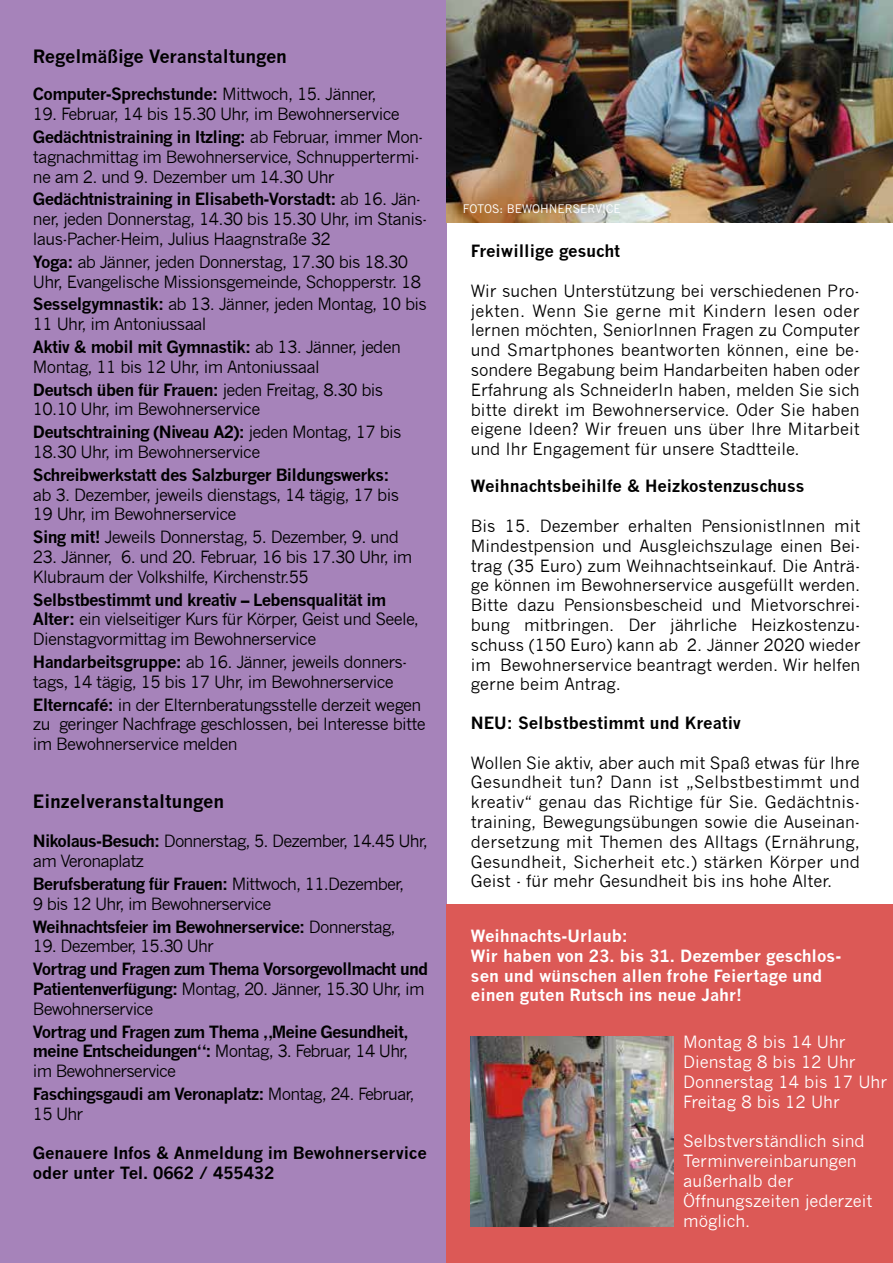
<style>
.page{position:relative;width:893px;height:1263px;background:#fff}
.page>*{position:absolute;margin:0;border:0;box-sizing:border-box;transform-origin:0 0}
.t1{font:700 18px "News Gothic";letter-spacing:-.01em;color:#000}
.t2{font:16.5px/19.8px "News Gothic";letter-spacing:-.04em;color:#000}
.t3{font:700 16.5px/19.8px "News Gothic";letter-spacing:-.04em;color:#000}
.t4{font:16.5px/19.8px "News Gothic";color:#fff}
.t5{font:700 16.5px/19.8px "News Gothic";color:#fff}
.t6{font:700 16.5px "News Gothic";color:#000}
.t7{font:700 16.5px/19.8px "News Gothic";letter-spacing:-.01em;color:#000}
.t8{font:12px "Trade Gothic LT Std";color:#fff}
.s1{font-weight:400}
.s2{font-weight:700}
</style>
<div class="page">
<div style="left:0;top:0;width:446px;height:1263px;background:#a683ba"></div>
<div style="left:446px;top:904px;width:447px;height:359px;background:#dc5956"></div>
<img style="left:446px;top:0;width:447px;height:223px">
<img style="left:471px;top:1037px;width:202px;height:190px">
<p class="t1" style="left:33px;top:45px;width:255px">Regelmäßige Veranstaltungen</p>
<p class="t3" style="left:33px;top:84px;width:345px">Computer-Sprechstunde: <span class="s1">Mittwoch, 15. Jänner,</span></p>
<p class="t2" style="left:33px;top:103px;width:392px;line-height:22.8px">19. Februar, 14 bis 15.30 Uhr, im Bewohnerservice<br><span class="s2">Gedächtnistraining in Itzling:</span> ab Februar, immer Mon-</p>
<p class="t2" style="left:33px;top:147px;width:388px">tagnachmittag im Bewohnerservice, Schnuppertermi&shy;ne am 2. und 9. Dezember um 14.30 Uhr</p>
<p class="t2" style="left:33px;top:189px;width:396px"><span class="s2">Gedächtnistraining in Elisabeth-Vorstadt:</span> ab 16. Jän&shy;ner, jeden Donnerstag, 14.30 bis 15.30 Uhr, im Stanis&shy;laus-Pacher-Heim, Julius Haagnstraße 32</p>
<p class="t2" style="left:33px;top:252px;width:390px"><span class="s2">Yoga:</span> ab Jänner, jeden Donnerstag, 17.30 bis 18.30<br>Uhr, Evangelische Missionsgemeinde, Schopperstr. 18</p>
<p class="t2" style="left:33px;top:294px;width:395px"><span class="s2">Sesselgymnastik:</span> ab 13. Jänner, jeden Montag, 10 bis<br>11 Uhr, im Antoniussaal</p>
<p class="t2" style="left:33px;top:337px;width:369px"><span class="s2">Aktiv &amp; mobil mit Gymnastik:</span> ab 13. Jänner, jeden<br>Montag, 11 bis 12 Uhr, im Antoniussaal</p>
<p class="t2" style="left:33px;top:380px;width:352px"><span class="s2">Deutsch üben für Frauen:</span> jeden Freitag, 8.30 bis<br>10.10 Uhr, im Bewohnerservice</p>
<p class="t2" style="left:33px;top:422px;width:370px"><span class="s2">Deutschtraining (Niveau A2):</span> jeden Montag, 17 bis<br>18.30 Uhr, im Bewohnerservice</p>
<p class="t3" style="left:33px;top:465px;width:358px">Schreibwerkstatt des Salzburger Bildungswerks:</p>
<p class="t2" style="left:33px;top:485px;width:368px">ab 3. Dezember, jeweils dienstags, 14 tägig, 17 bis<br>19 Uhr, im Bewohnerservice</p>
<p class="t2" style="left:33px;top:527px;width:367px"><span class="s2">Sing mit!</span> Jeweils Donnerstag, 5. Dezember, 9. und</p>
<p class="t2" style="left:33px;top:547px;width:381px">23. Jänner, 6. und 20. Februar, 16 bis 17.30 Uhr, im<br>Klubraum der Volkshilfe, Kirchenstr.55</p>
<p class="t2" style="left:33px;top:590px;width:387px"><span class="s2">Selbstbestimmt und kreativ – Lebensqualität im<br>Alter:</span> ein vielseitiger Kurs für Körper, Geist und Seele,<br>Dienstagvormittag im Bewohnerservice</p>
<p class="t2" style="left:33px;top:652px;width:376px"><span class="s2">Handarbeitsgruppe:</span> ab 16. Jänner, jeweils donners&shy;tags, 14 tägig, 15 bis 17 Uhr, im Bewohnerservice</p>
<p class="t2" style="left:33px;top:695px;width:394px"><span class="s2">Elterncafé:</span> in der Elternberatungsstelle derzeit wegen zu geringer Nachfrage geschlossen, bei Interesse bitte im Bewohnerservice melden</p>
<p class="t1" style="left:33px;top:790px;width:193px">Einzelveranstaltungen</p>
<p class="t2" style="left:33px;top:831px;width:396px"><span class="s2">Nikolaus-Besuch:</span> Donnerstag, 5. Dezember, 14.45 Uhr, am Veronaplatz</p>
<p class="t2" style="left:33px;top:874px;width:373px"><span class="s2">Berufsberatung für Frauen:</span> Mittwoch, 11.Dezember,<br>9 bis 12 Uhr, im Bewohnerservice</p>
<p class="t3" style="left:33px;top:916px;width:364px">Weihnachtsfeier im Bewohnerservice: <span class="s1">Donnerstag,</span></p>
<p class="t2" style="left:33px;top:936px;width:182px">19. Dezember, 15.30 Uhr</p>
<p class="t3" style="left:33px;top:959px;width:397px">Vortrag und Fragen zum Thema Vorsorgevollmacht und<br>Patientenverfügung: <span class="s1">Montag, 20. Jänner, 15.30 Uhr, im<br>Bewohnerservice</span></p>
<p class="t3" style="left:33px;top:1021px;width:377px;text-align:justify">Vortrag und Fragen zum Thema „Meine Gesundheit, meine Entscheidungen“: <span class="s1">Montag, 3. Februar, 14 Uhr, im Bewohnerservice</span></p>
<p class="t3" style="left:33px;top:1084px;width:383px">Faschingsgaudi am Veronaplatz: <span class="s1">Montag, 24. Februar,<br>15 Uhr</span></p>
<p class="t7" style="left:33px;top:1143px;width:396px">Genauere Infos &amp; Anmeldung im Bewohnerservice oder unter Tel. 0662 / 455432</p>
<p class="t8" style="left:463px;top:201px;width:159px">FOTOS: BEWOHNERSERVICE</p>
<p class="t6" style="left:471px;top:241px;width:151px">Freiwillige gesucht</p>
<p class="t2" style="left:471px;top:281px;width:391px;text-align:justify">Wir suchen Unterstützung bei verschiedenen Pro&shy;jekten. Wenn Sie gerne mit Kindern lesen oder lernen möchten, SeniorInnen Fragen zu Computer und Smartphones beantworten können, eine be&shy;sondere Begabung beim Handarbeiten haben oder Erfahrung als SchneiderIn haben, melden Sie sich bitte direkt im Bewohnerservice. Oder Sie haben eigene Ideen? Wir freuen uns über Ihre Mitarbeit und Ihr Engagement für unsere Stadtteile.</p>
<p class="t6" style="left:471px;top:476px;width:335px">Weihnachtsbeihilfe &amp; Heizkostenzuschuss</p>
<p class="t2" style="left:471px;top:516px;width:391px;text-align:justify">Bis 15. Dezember erhalten PensionistInnen mit Mindestpension und Ausgleichszulage einen Bei&shy;trag (35 Euro) zum Weihnachtseinkauf. Die Anträ&shy;ge können im Bewohnerservice ausgefüllt werden.<br>Bitte dazu Pensionsbescheid und Mietvorschrei&shy;bung mitbringen. Der jährliche Heizkostenzu&shy;schuss (150 Euro) kann ab 2. Jänner 2020 wieder im Bewohnerservice beantragt werden. Wir helfen gerne beim Antrag.</p>
<p class="t6" style="left:471px;top:713px;width:272px">NEU: Selbstbestimmt und Kreativ</p>
<p class="t2" style="left:471px;top:753px;width:391px;text-align:justify">Wollen Sie aktiv, aber auch mit Spaß etwas für Ihre Gesundheit tun? Dann ist „Selbstbestimmt und kreativ“ genau das Richtige für Sie. Gedächtnis&shy;training, Bewegungsübungen sowie die Auseinan&shy;dersetzung mit Themen des Alltags (Ernährung, Gesundheit, Sicherheit etc.) stärken Körper und Geist - für mehr Gesundheit bis ins hohe Alter.</p>
<p class="t5" style="left:471px;top:926px;width:372px">Weihnachts-Urlaub:<br>Wir haben von 23. bis 31. Dezember geschlos&shy;sen und wünschen allen frohe Feiertage und einen guten Rutsch ins neue Jahr!</p>
<p class="t4" style="left:683px;top:1032px;width:205px">Montag 8 bis 14 Uhr<br>Dienstag 8 bis 12 Uhr<br>Donnerstag 14 bis 17 Uhr<br>Freitag 8 bis 12 Uhr</p>
<p class="t4" style="left:683px;top:1131px;width:191px">Selbstverständlich sind<br>Terminvereinbarungen außerhalb der<br>Öffnungszeiten jederzeit möglich.</p>
</div>
